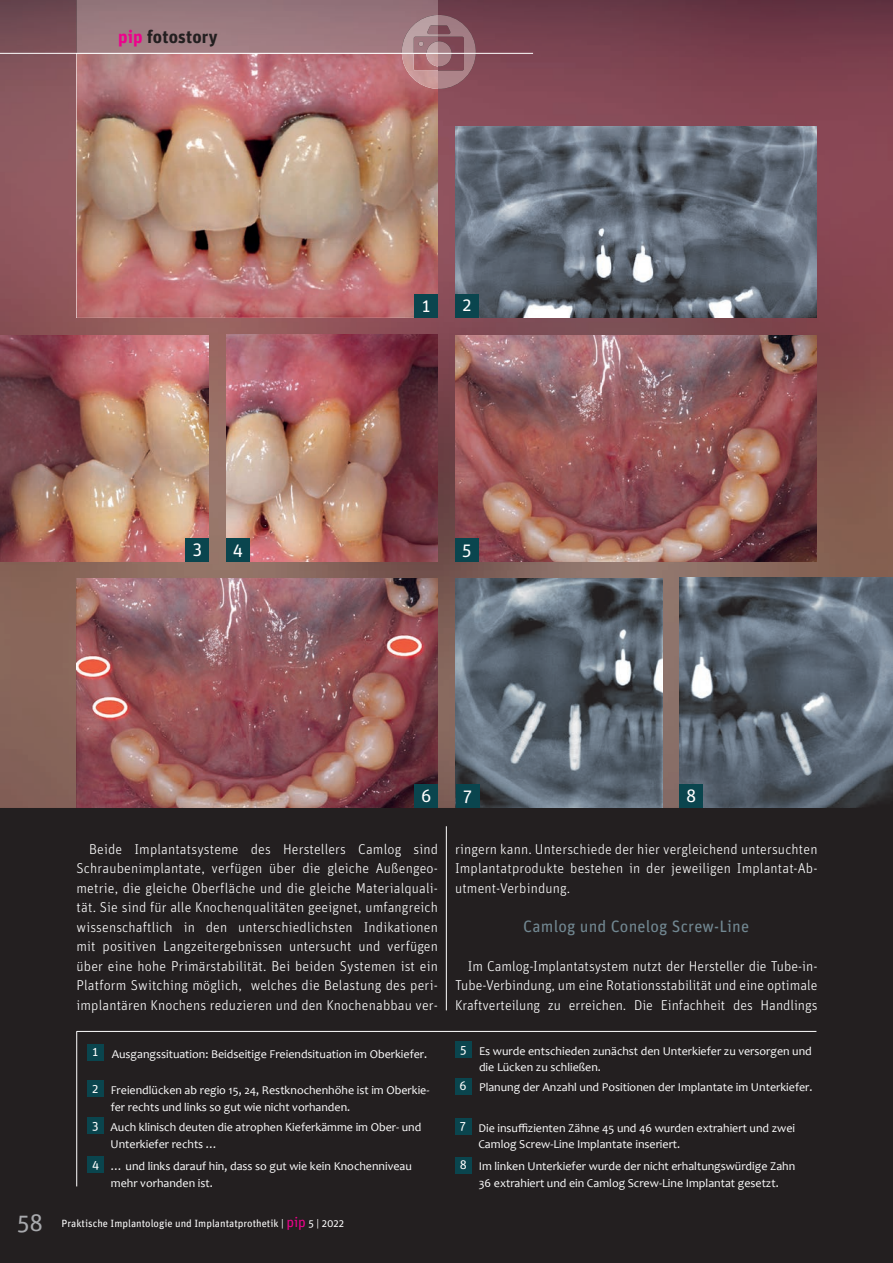
<style>
.page{position:relative;width:893px;height:1263px;background:#231f20}
.page>*{position:absolute;margin:0;border:0;box-sizing:border-box;transform-origin:0 0}
.t1{font:24px "Unit OT";color:#a8a9ad}
.t2{font:700 18px "Unit OT";letter-spacing:.01em;color:#231f20}
.t3{font:18px "Unit OT";color:#fff}
.t4{font:16.5px "Unit OT";letter-spacing:.01em;color:#728892}
.t5{font:300 14.25px/19.5px "Unit";letter-spacing:.01em;color:#fff;text-align:justify}
.t6{font:12.45px "Unit OT";color:#fff}
.t7{font:12px/16.5px "Candara";color:#fff}
.t8{font:10.5px "Unit OT";color:#fff}
.s1{color:#ed028c}
.s2{font-family:"Unit OT";font-size:12.45px}
.s3{font-size:14.25px;color:#ed028c}
</style>
<div class="page">
<img style="left:0;top:0;width:893px;height:808px">
<img style="left:226px;top:335px;width:212px;height:227px">
<div style="left:226px;top:538px;width:24px;height:24px;background:#0a454e"></div>
<img style="left:0;top:335px;width:208px;height:226px">
<div style="left:186px;top:538px;width:23px;height:23px;background:#0a454e"></div>
<img style="left:77px;top:0;width:361px;height:318px">
<div style="left:415px;top:294px;width:23px;height:24px;background:#0a454e"></div>
<img style="left:455px;top:126px;width:361px;height:192px">
<div style="left:455px;top:294px;width:24px;height:23px;background:#0a454e"></div>
<hr style="left:76px;top:1031px;width:1px;height:155px;background:#fff">
<hr style="left:77px;top:1031px;width:739px;height:1px;background:#fff">
<div style="left:87px;top:1044px;width:17px;height:16px;background:#0a454e"></div>
<div style="left:87px;top:1081px;width:17px;height:16px;background:#0a454e"></div>
<div style="left:455px;top:1042px;width:16px;height:16px;background:#0a454e"></div>
<div style="left:455px;top:1078px;width:16px;height:16px;background:#0a454e"></div>
<div style="left:87px;top:1118px;width:16px;height:16px;background:#0a454e"></div>
<div style="left:455px;top:1118px;width:16px;height:16px;background:#0a454e"></div>
<div style="left:88px;top:1156px;width:16px;height:17px;background:#0a454e"></div>
<div style="left:455px;top:1157px;width:17px;height:16px;background:#0a454e"></div>
<img style="left:438px;top:15px;width:38px;height:74px">
<img style="left:402px;top:15px;width:36px;height:74px">
<img style="left:456px;top:578px;width:206px;height:230px">
<div style="left:456px;top:785px;width:23px;height:23px;background:#0a454e"></div>
<img style="left:679px;top:578px;width:214px;height:230px">
<div style="left:679px;top:784px;width:24px;height:24px;background:#0a454e"></div>
<img style="left:455px;top:335px;width:361px;height:227px">
<div style="left:455px;top:538px;width:23px;height:24px;background:#0a454e"></div>
<img style="left:77px;top:578px;width:361px;height:230px">
<div style="left:415px;top:784px;width:23px;height:24px;background:#0a454e"></div>
<hr style="left:446px;top:826px;width:1px;height:184px;background:#fff">
<svg style="left:419px;top:41px;width:19px;height:25px"></svg>
<hr style="left:0;top:53px;width:533px;height:1px;background:#fff">
<p class="t2" style="left:118px;top:26px;width:101px"><span class="s1">pip</span> fotostory</p>
<p class="t3" style="left:193px;top:539px;width:11px">3</p>
<p class="t3" style="left:233px;top:539px;width:12px">4</p>
<p class="t3" style="left:422px;top:295px;width:10px">1</p>
<p class="t3" style="left:462px;top:295px;width:11px">2</p>
<p class="t3" style="left:462px;top:539px;width:11px">5</p>
<p class="t3" style="left:421px;top:785px;width:12px">6</p>
<p class="t3" style="left:463px;top:785px;width:11px">7</p>
<p class="t3" style="left:686px;top:785px;width:12px">8</p>
<p class="t5" style="left:77px;top:839px;width:363px;text-indent:13px">Beide Implantatsysteme des Herstellers Camlog sind Schraubenimplantate, verfügen über die gleiche Außengeo&shy;metrie, die gleiche Oberfläche und die gleiche Materialquali&shy;tät. Sie sind für alle Knochenqualitäten geeignet, umfangreich wissenschaftlich in den unterschiedlichsten Indikationen mit positiven Langzeitergebnissen untersucht und verfügen über eine hohe Primärstabilität. Bei beiden Systemen ist ein Platform Switching möglich, welches die Belastung des peri&shy;implantären Knochens reduzieren und den Knochenabbau ver-</p>
<p class="t5" style="left:455px;top:839px;width:364px">ringern kann. Unterschiede der hier vergleichend untersuchten Implantatprodukte bestehen in der jeweiligen Implantat-Ab&shy;utment-Verbindung.</p>
<p class="t4" style="left:523px;top:916px;width:227px">Camlog und Conelog Screw-Line</p>
<p class="t5" style="left:455px;top:956px;width:364px;text-indent:13px">Im Camlog-Implantatsystem nutzt der Hersteller die Tube-in-Tube-Verbindung, um eine Rotationsstabilität und eine optimale Kraftverteilung zu erreichen. Die Einfachheit des Handlings</p>
<p class="t6" style="left:460px;top:1042px;width:8px">5</p>
<p class="t6" style="left:459px;top:1078px;width:9px">6</p>
<p class="t7" style="left:112px;top:1046px;width:317px">Ausgangssituation: Beidseitige Freiendsituation im Oberkiefer.</p>
<p class="t7" style="left:479px;top:1042px;width:334px">Es wurde entschieden zunächst den Unterkiefer zu versorgen und die Lücken zu schließen.</p>
<p class="t7" style="left:111px;top:1082px;width:320px">Freiendlücken ab regio 15, 24, Restknochenhöhe ist im Oberkie&shy;fer rechts und links so gut wie nicht vorhanden.</p>
<p class="t7" style="left:479px;top:1079px;width:335px">Planung der Anzahl und Positionen der Implantate im Unterkiefer.</p>
<p class="t7" style="left:111px;top:1119px;width:312px;text-indent:-18px"><span class="s2">3</span> Auch klinisch deuten die atrophen Kieferkämme im Ober- und<br>Unterkiefer rechts …</p>
<p class="t7" style="left:478px;top:1119px;width:318px;text-indent:-18px"><span class="s2">7</span> Die insuffizienten Zähne 45 und 46 wurden extrahiert und zwei<br>Camlog Screw-Line Implantate inseriert.</p>
<p class="t7" style="left:111px;top:1158px;width:302px;text-indent:-19px"><span class="s2">4</span> … und links darauf hin, dass so gut wie kein Knochenniveau mehr vorhanden ist.</p>
<p class="t7" style="left:460px;top:1158px;width:337px;text-align:center"><span class="s2">8</span> Im linken Unterkiefer wurde der nicht erhaltungswürdige Zahn<br>36 extrahiert und ein Camlog Screw-Line Implantat gesetzt.</p>
<p class="t6" style="left:93px;top:1044px;width:7px">1</p>
<p class="t6" style="left:92px;top:1081px;width:8px">2</p>
<h1 class="t1" style="left:17px;top:1209px;width:28px">58</h1>
<p class="t8" style="left:62px;top:1217px;width:284px">Praktische Implantologie und Implantatprothetik | <span class="s3">pip</span> 5 | 2022</p>
</div>
